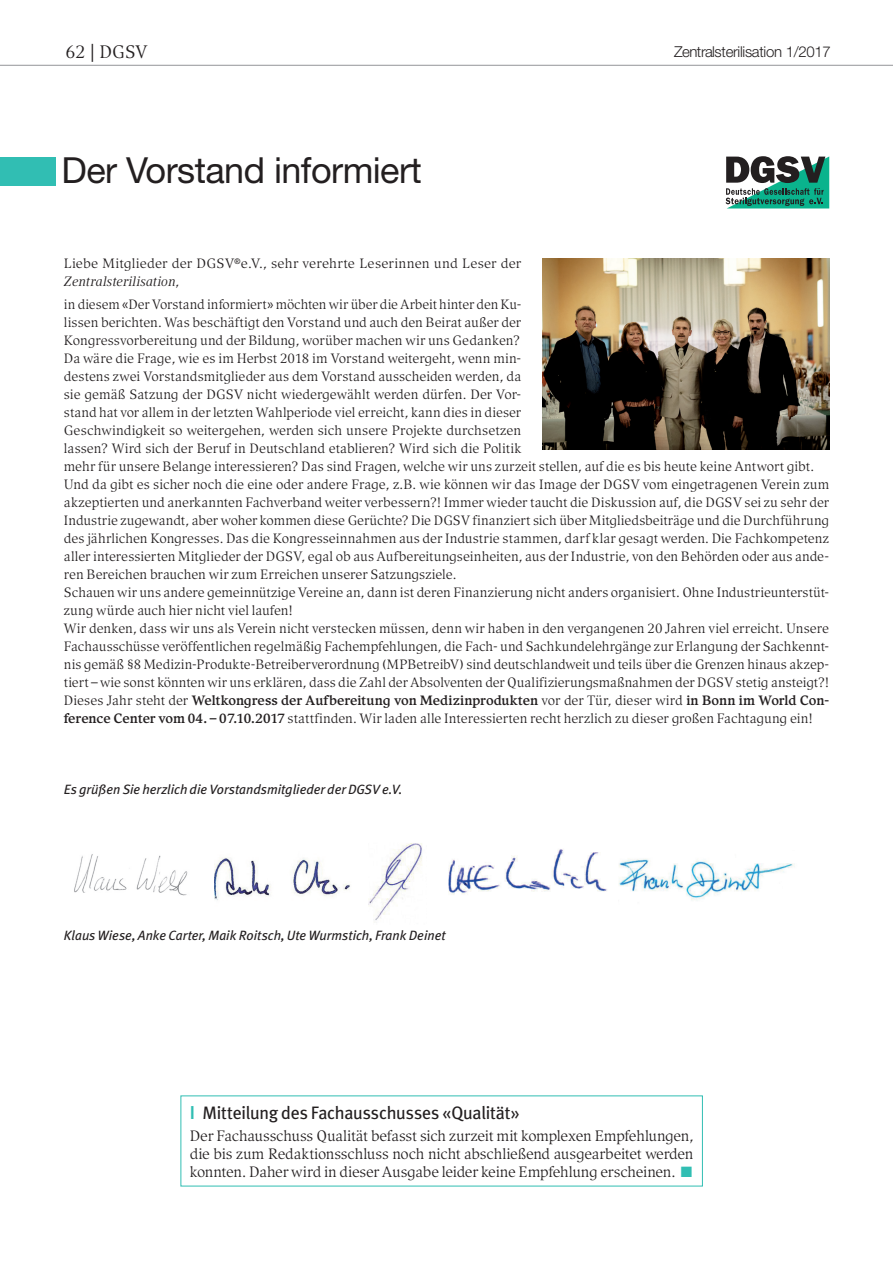
<style>
.page{position:relative;width:893px;height:1263px;background:#fff}
.page>*{position:absolute;margin:0;border:0;box-sizing:border-box;transform-origin:0 0}
.t1{font:36px "Helvetica Neue";letter-spacing:-.015em;color:#231f20}
.t2{font:18px "Meta Plus";letter-spacing:-.015em;color:#231f20}
.t3{font:18px "Compatil Exquisit LT";color:#231f20}
.t4{font:15px/18px "Compatil Exquisit LT";letter-spacing:-.025em;color:#231f20;text-align:justify}
.t5{font:300 15px "Helvetica Neue";letter-spacing:-.02em;color:#231f20}
.t6{font:13.5px/18px "Compatil Exquisit LT";letter-spacing:-.005em;color:#231f20}
.t7{font:italic 13.5px "Meta Plus";color:#231f20}
.t8{font:italic 13.5px "Compatil Text LT Pro";color:#231f20}
.s1{font-family:"Helvetica Neue"}
.s2{font-family:"Compatil Exquisit LT";font-style:normal}
.s3{font-weight:700}
.s4{font-family:"Helvetica";font-weight:700;color:#31beb3}
.s5{color:#31beb3}
</style>
<div class="page">
<hr style="left:0;top:65px;width:893px;height:1px;background:#939598">
<div style="left:0;top:157px;width:55px;height:29px;background:#31beb3"></div>
<svg style="left:726px;top:156px;width:103px;height:52px"></svg>
<img style="left:543px;top:258px;width:286px;height:191px">
<img style="left:370px;top:844px;width:52px;height:77px">
<img style="left:74px;top:854px;width:114px;height:42px">
<img style="left:619px;top:859px;width:176px;height:41px">
<img style="left:448px;top:849px;width:159px;height:46px">
<img style="left:214px;top:857px;width:136px;height:43px">
<h2 class="t3" style="left:65px;top:42px;width:84px">62 <span class="s1">|</span> DGSV</h2>
<p class="t5" style="left:674px;top:42px;width:158px">Zentralsterilisation 1/2017</p>
<h1 class="t1" style="left:62px;top:149px;width:362px">Der Vorstand informiert</h1>
<p class="t6" style="left:64px;top:255px;width:459px">Liebe Mitglieder der DGSV<sup>®</sup>e.V., sehr verehrte Leserinnen und Leser der</p>
<p class="t8" style="left:64px;top:274px;width:117px">Zentralsterilisation<span class="s2">,</span></p>
<p class="t6" style="left:64px;top:295px;width:767px">in diesem «Der Vorstand informiert» möchten wir über die Arbeit hinter den Ku-<br>lissen berichten. Was beschäftigt den Vorstand und auch den Beirat außer der<br>Kongressvorbereitung und der Bildung, worüber machen wir uns Gedanken?<br>Da wäre die Frage, wie es im Herbst 2018 im Vorstand weitergeht, wenn min-<br>destens zwei Vorstandsmitglieder aus dem Vorstand ausscheiden werden, da<br>sie gemäß Satzung der DGSV nicht wiedergewählt werden dürfen. Der Vor-<br>stand hat vor allem in der letzten Wahlperiode viel erreicht, kann dies in dieser<br>Geschwindigkeit so weitergehen, werden sich unsere Projekte durchsetzen<br>lassen? Wird sich der Beruf in Deutschland etablieren? Wird sich die Politik<br>mehr für unsere Belange interessieren? Das sind Fragen, welche wir uns zurzeit stellen, auf die es bis heute keine Antwort gibt.<br>Und da gibt es sicher noch die eine oder andere Frage, z.B. wie können wir das Image der DGSV vom eingetragenen Verein zum akzeptierten und anerkannten Fachverband weiter verbessern?! Immer wieder taucht die Diskussion auf, die DGSV sei zu sehr der Industrie zugewandt, aber woher kommen diese Gerüchte? Die DGSV finanziert sich über Mitgliedsbeiträge und die Durchführung des jährlichen Kongresses. Das die Kongresseinnahmen aus der Industrie stammen, darf klar gesagt werden. Die Fachkompetenz aller interessierten Mitglieder der DGSV, egal ob aus Aufbereitungseinheiten, aus der Industrie, von den Behörden oder aus ande&shy;ren Bereichen brauchen wir zum Erreichen unserer Satzungsziele.<br>Schauen wir uns andere gemeinnützige Vereine an, dann ist deren Finanzierung nicht anders organisiert. Ohne Industrieunterstüt&shy;zung würde auch hier nicht viel laufen!<br>Wir denken, dass wir uns als Verein nicht verstecken müssen, denn wir haben in den vergangenen 20 Jahren viel erreicht. Unsere Fachausschüsse veröffentlichen regelmäßig Fachempfehlungen, die Fach- und Sachkundelehrgänge zur Erlangung der Sachkennt&shy;nis gemäß §8 Medizin-Produkte-Betreiberverordnung (MPBetreibV) sind deutschlandweit und teils über die Grenzen hinaus akzep&shy;tiert – wie sonst könnten wir uns erklären, dass die Zahl der Absolventen der Qualifizierungsmaßnahmen der DGSV stetig ansteigt?!<br>Dieses Jahr steht der <span class="s3">Weltkongress der Aufbereitung von Medizinprodukten</span> vor der Tür, dieser wird <span class="s3">in Bonn im World Con&shy;ference Center vom 04. – 07.10.2017</span> stattfinden. Wir laden alle Interessierten recht herzlich zu dieser großen Fachtagung ein!</p>
<p class="t7" style="left:64px;top:781px;width:340px">Es grüßen Sie herzlich die Vorstandsmitglieder der DGSV e.V.</p>
<p class="t7" style="left:64px;top:927px;width:384px">Klaus Wiese, Anke Carter, Maik Roitsch, Ute Wurmstich, Frank Deinet</p>
<h2 class="t2" style="left:190px;top:1102px;width:331px"><span class="s4">|</span> Mitteilung des Fachausschusses «Qualität»</h2>
<p class="t4" style="left:190px;top:1127px;width:505px">Der Fachausschuss Qualität befasst sich zurzeit mit komplexen Empfehlungen, die bis zum Redaktionsschluss noch nicht abschließend ausgearbeitet werden konnten. Daher wird in dieser Ausgabe leider keine Empfehlung erscheinen. <span class="s5">■</span></p>
</div>
